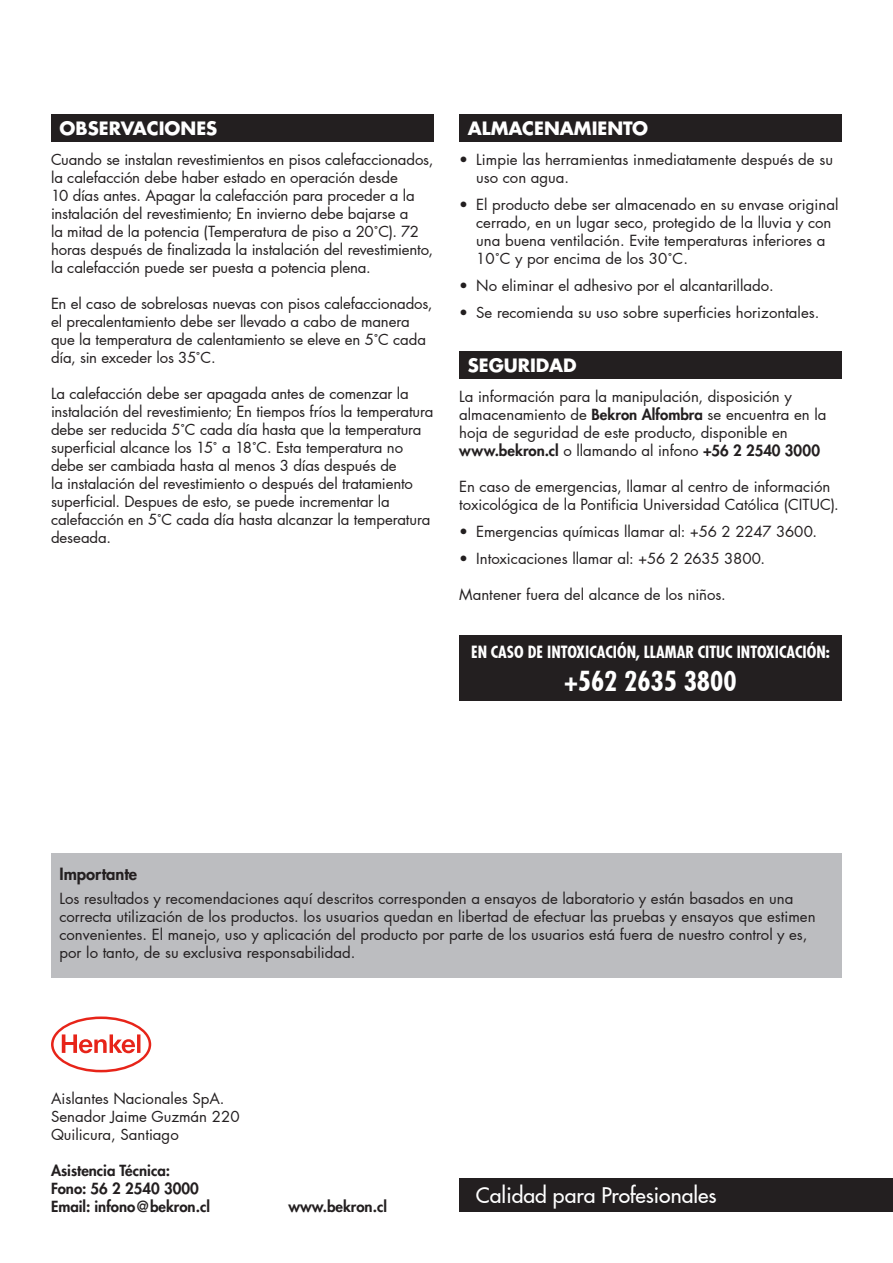
<style>
.page{position:relative;width:893px;height:1263px;background:#fff}
.page>*{position:absolute;margin:0;border:0;box-sizing:border-box;transform-origin:0 0}
.t1{font:700 condensed 27px "Futura LT Pro";color:#fff}
.t2{font:500 21.15px "Futura LT Pro";color:#fff}
.t3{font:700 18px "Futura LT Pro";color:#fff}
.t4{font:700 condensed 16.5px "Futura LT Pro";color:#fff}
.t5{font:800 16.5px "Futura LT Pro";color:#231f20}
.t6{font:15px/18px "Futura LT Pro";letter-spacing:-.005em;color:#231f20}
.t7{font:800 15px "Futura LT Pro";color:#231f20}
.s1{font-weight:800}
.s2{font-weight:400}
</style>
<div class="page">
<div style="left:51px;top:854px;width:791px;height:124px;background:#bcbdc0"></div>
<div style="left:459px;top:115px;width:383px;height:27px;background:#231f20"></div>
<svg style="left:51px;top:1016px;width:100px;height:56px"></svg>
<div style="left:459px;top:1178px;width:434px;height:34px;background:#231f20"></div>
<div style="left:51px;top:115px;width:383px;height:27px;background:#231f20"></div>
<div style="left:459px;top:352px;width:383px;height:27px;background:#231f20"></div>
<div style="left:459px;top:635px;width:383px;height:65px;background:#231f20"></div>
<p class="t3" style="left:60px;top:114px;width:159px">OBSERVACIONES</p>
<p class="t6" style="left:51px;top:150px;width:384px">Cuando se instalan revestimientos en pisos calefaccionados, la calefacción debe haber estado en operación desde<br>10 días antes. Apagar la calefacción para proceder a la instalación del revestimiento; En invierno debe bajarse a<br>la mitad de la potencia (Temperatura de piso a 20˚C). 72 horas después de finalizada la instalación del revestimiento, la calefacción puede ser puesta a potencia plena.</p>
<p class="t6" style="left:51px;top:294px;width:383px">En el caso de sobrelosas nuevas con pisos calefaccionados, el precalentamiento debe ser llevado a cabo de manera que la temperatura de calentamiento se eleve en 5˚C cada día, sin exceder los 35˚C.</p>
<p class="t6" style="left:51px;top:384px;width:384px">La calefacción debe ser apagada antes de comenzar la instalación del revestimiento; En tiempos fríos la temperatura debe ser reducida 5˚C cada día hasta que la temperatura superficial alcance los 15˚ a 18˚C. Esta temperatura no debe ser cambiada hasta al menos 3 días después de<br>la instalación del revestimiento o después del tratamiento superficial. Despues de esto, se puede incrementar la calefacción en 5˚C cada día hasta alcanzar la temperatura deseada.</p>
<p class="t3" style="left:468px;top:114px;width:182px">ALMACENAMIENTO</p>
<p class="t6" style="left:476px;top:150px;width:358px;text-indent:-17px">• Limpie las herramientas inmediatamente después de su uso con agua.</p>
<p class="t6" style="left:476px;top:195px;width:364px;text-indent:-17px">• El producto debe ser almacenado en su envase original cerrado, en un lugar seco, protegido de la lluvia y con una buena ventilación. Evite temperaturas inferiores a 10˚C y por encima de los 30˚C.</p>
<p class="t6" style="left:459px;top:276px;width:316px">• No eliminar el adhesivo por el alcantarillado.</p>
<p class="t6" style="left:459px;top:303px;width:362px">• Se recomienda su uso sobre superficies horizontales.</p>
<p class="t3" style="left:468px;top:351px;width:110px">SEGURIDAD</p>
<p class="t6" style="left:459px;top:387px;width:369px">La información para la manipulación, disposición y almacenamiento de <span class="s1">Bekron Alfombra</span> se encuentra en la hoja de seguridad de este producto, disponible en</p>
<p class="t7" style="left:459px;top:439px;width:362px">www.bekron.cl <span class="s2">o llamando al infono</span> +56 2 2540 3000</p>
<p class="t6" style="left:459px;top:477px;width:381px">En caso de emergencias, llamar al centro de información toxicológica de la Pontificia Universidad Católica (CITUC).</p>
<p class="t6" style="left:459px;top:522px;width:359px">• Emergencias químicas llamar al: +56 2 2247 3600.</p>
<p class="t6" style="left:459px;top:549px;width:307px">• Intoxicaciones llamar al: +56 2 2635 3800.</p>
<p class="t6" style="left:459px;top:585px;width:268px">Mantener fuera del alcance de los niños.</p>
<p class="t4" style="left:471px;top:641px;width:360px">EN CASO DE INTOXICACIÓN, LLAMAR CITUC INTOXICACIÓN:</p>
<p class="t1" style="left:565px;top:663px;width:173px">+562 2635 3800</p>
<p class="t5" style="left:60px;top:861px;width:79px">Importante</p>
<p class="t6" style="left:60px;top:889px;width:758px">Los resultados y recomendaciones aquí descritos corresponden a ensayos de laboratorio y están basados en una correcta utilización de los productos. los usuarios quedan en libertad de efectuar las pruebas y ensayos que estimen convenientes. El manejo, uso y aplicación del producto por parte de los usuarios está fuera de nuestro control y es, por lo tanto, de su exclusiva responsabilidad.</p>
<p class="t6" style="left:51px;top:1089px;width:175px">Aislantes Nacionales SpA.</p>
<p class="t6" style="left:51px;top:1107px;width:190px">Senador Jaime Guzmán 220</p>
<p class="t6" style="left:51px;top:1125px;width:129px">Quilicura, Santiago</p>
<p class="t7" style="left:51px;top:1159px;width:121px">Asistencia Técnica:</p>
<p class="t7" style="left:51px;top:1177px;width:149px">Fono: 56 2 2540 3000</p>
<p class="t7" style="left:51px;top:1195px;width:160px">Email: infono@bekron.cl</p>
<p class="t7" style="left:288px;top:1195px;width:100px">www.bekron.cl</p>
<h2 class="t2" style="left:476px;top:1179px;width:242px">Calidad para Profesionales</h2>
</div>
